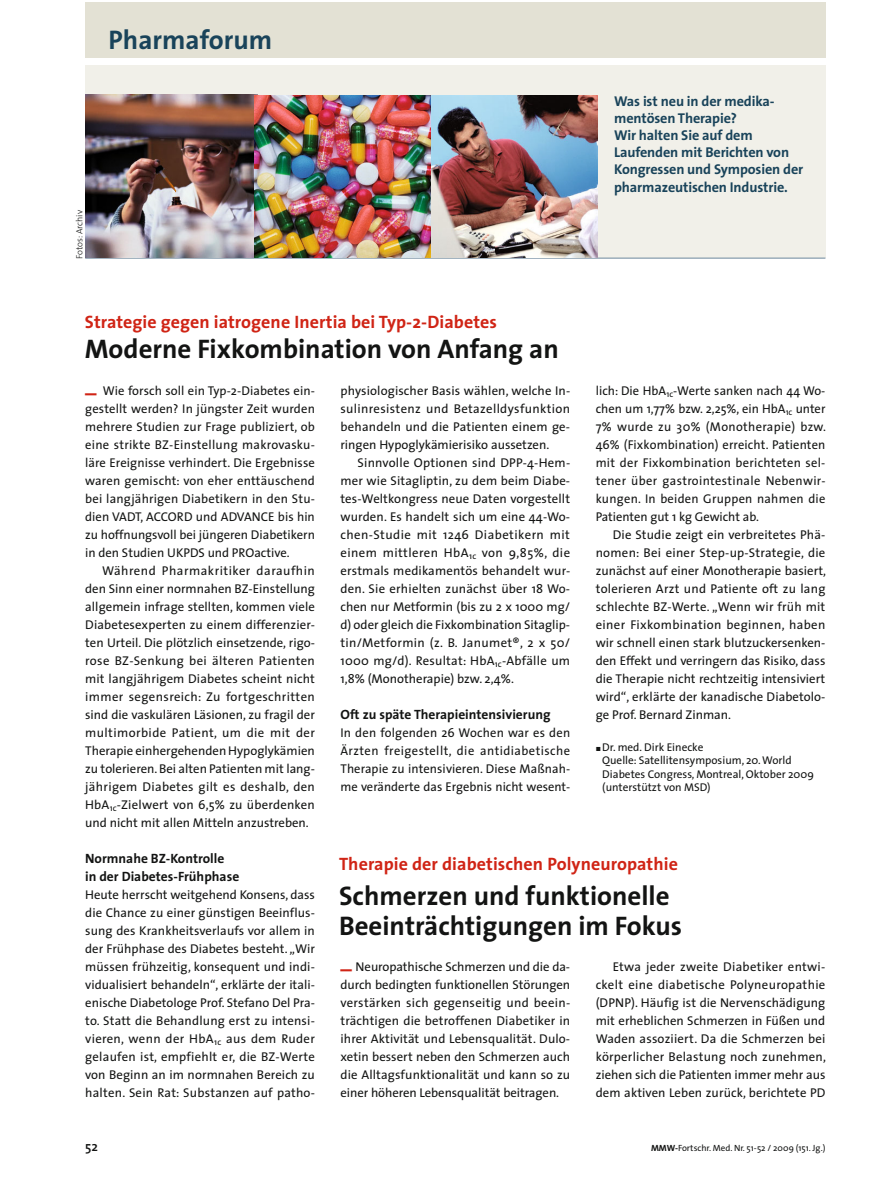
<style>
.page{position:relative;width:893px;height:1191px;background:#fff}
.page>*{position:absolute;margin:0;border:0;box-sizing:border-box;transform-origin:0 0}
.t1{font:700 27px/30px "The Sans";color:#131413}
.t2{font:700 27px "The Sans";color:#19435a}
.t3{font:700 18px "The Sans";letter-spacing:.005em;color:#d02415}
.t4{font:700 14.25px/17.2px "The Sans";letter-spacing:-.01em;color:#19435a}
.t5{font:700 13.5px/18px "The Sans";color:#131413}
.t6{font:600 13.5px "The Sans";color:#131413}
.t7{font:12.75px/18px "The Sans";color:#131413;text-align:justify}
.t8{font:11.25px/13.5px "The Sans";color:#131413}
.t9{font:9px "The Sans";color:#131413}
.t10{font:300 9px "The Sans";color:#131413}
.s1{font-weight:900;color:#d02415}
.s2{font-family:"The Sans Expert";font-size:6px}
.s3{font-weight:700}
</style>
<div class="page">
<div style="left:85px;top:66px;width:740px;height:192px;background:#f1f0e9"></div>
<div style="left:85px;top:3px;width:740px;height:55px;background:#e3e1d4"></div>
<hr style="left:85px;top:258px;width:740px;height:1px;background:#6b869b">
<img style="left:85px;top:95px;width:173px;height:163px">
<img style="left:425px;top:95px;width:172px;height:163px">
<img style="left:255px;top:96px;width:176px;height:162px">
<h1 class="t2" style="left:109px;top:28px;width:165px">Pharmaforum</h1>
<p class="t10" style="left:76px;top:259px;width:50px;rotate:-90deg">Fotos: Archiv</p>
<p class="t4" style="left:614px;top:93px;width:190px">Was ist neu in der medika&shy;mentösen Therapie?<br>Wir halten Sie auf dem<br>Laufenden mit Berichten von<br>Kongressen und Sym posien der pharmazeutischen Industrie.</p>
<h2 class="t3" style="left:85px;top:314px;width:414px">Strategie gegen iatrogene Inertia bei Typ-2-Diabetes</h2>
<h1 class="t1" style="left:85px;top:336px;width:475px">Moderne Fixkombination von Anfang an</h1>
<p class="t7" style="left:85px;top:383px;width:231px"><span class="s1">–</span> Wie forsch soll ein Typ-2-Diabetes ein&shy;gestellt werden? In jüngster Zeit wurden mehrere Studien zur Frage publiziert, ob eine strikte BZ-Einstellung makrovasku&shy;läre Ereignisse verhindert. Die Ergebnisse waren gemischt: von eher enttäuschend bei langjährigen Diabetikern in den Stu&shy;dien VADT, ACCORD und ADVANCE bis hin zu hoffnungsvoll bei jüngeren Diabetikern in den Studien UKPDS und PROactive.</p>
<p class="t7" style="left:85px;top:563px;width:231px;text-indent:17px">Während Pharmakritiker daraufhin den Sinn einer normnahen BZ-Einstellung allgemein infrage stellten, kommen viele Diabetesexperten zu einem differenzier&shy;ten Urteil. Die plötzlich einsetzende, rigo&shy;rose BZ-Senkung bei älteren Patienten mit langjährigem Diabetes scheint nicht immer segensreich: Zu fortgeschritten sind die vaskulären Läsionen, zu fragil der multimorbide Patient, um die mit der Therapie einhergehenden Hypoglykämien zu tolerieren. Bei alten Patienten mit lang&shy;jährigem Diabetes gilt es deshalb, den HbA<sub>1c</sub>-Zielwert von 6,5% zu überdenken und nicht mit allen Mitteln anzustreben.</p>
<p class="t5" style="left:85px;top:851px;width:155px">Normnahe BZ-Kontrolle<br>in der Diabetes-Frühphase</p>
<p class="t7" style="left:85px;top:887px;width:231px">Heute herrscht weitgehend Konsens, dass die Chance zu einer günstigen Beeinflus&shy;sung des Krankheitsverlaufs vor allem in der Frühphase des Diabetes besteht. „Wir müssen frühzeitig, konsequent und indi&shy;vidualisiert behandeln“, erklärte der itali&shy;enische Diabetologe Prof. Stefano Del Pra&shy;to. Statt die Behandlung erst zu intensi&shy;vieren, wenn der HbA<sub>1c</sub> aus dem Ruder gelaufen ist, empfiehlt er, die BZ-Werte von Beginn an im normnahen Bereich zu halten. Sein Rat: Substan zen auf patho-</p>
<p class="t7" style="left:340px;top:383px;width:231px">physiologischer Basis wählen, welche In&shy;sulinresistenz und Betazelldysfunktion behandeln und die Patienten einem ge&shy;ringen Hypoglykämierisiko aussetzen.</p>
<p class="t7" style="left:340px;top:455px;width:231px;text-indent:17px">Sinnvolle Optionen sind DPP-4-Hem&shy;mer wie Sitagliptin, zu dem beim Diabe&shy;tes-Weltkongress neue Daten vorgestellt wurden. Es handelt sich um eine 44-Wo&shy;chen-Studie mit 1246 Diabetikern mit einem mittleren HbA<sub>1c</sub> von 9,85%, die erstmals medikamentös behandelt wur&shy;den. Sie erhielten zunächst über 18 Wo&shy;chen nur Metformin (bis zu 2 x 1000 mg/ d) oder gleich die Fixkombina tion Sita glip&shy;tin/Metformin (z. B. Janumet®, 2 x 50/ 1000 mg/d). Resultat: HbA<sub>1c</sub>-Abfälle um 1,8% (Monotherapie) bzw. 2,4%.</p>
<p class="t5" style="left:340px;top:707px;width:212px">Oft zu späte Therapieintensivierung</p>
<p class="t7" style="left:340px;top:725px;width:231px">In den folgenden 26 Wochen war es den Ärzten freigestellt, die antidiabetische Therapie zu intensivieren. Diese Maßnah&shy;me veränderte das Ergebnis nicht wesent-</p>
<p class="t7" style="left:595px;top:383px;width:232px">lich: Die HbA<sub>1c</sub>-Werte sanken nach 44 Wo&shy;chen um 1,77% bzw. 2,25%, ein HbA<sub>1c</sub> unter 7% wurde zu 30% (Monotherapie) bzw.<br>46% (Fixkombination) erreicht. Patienten mit der Fixkombination berichteten sel&shy;tener über gastrointestinale Nebenwir&shy;kungen. In beiden Gruppen nahmen die Patienten gut 1 kg Gewicht ab.</p>
<p class="t7" style="left:595px;top:527px;width:232px;text-indent:17px">Die Studie zeigt ein verbreitetes Phä&shy;nomen: Bei einer Step-up-Strategie, die zunächst auf einer Monotherapie basiert, tolerieren Arzt und Patiente oft zu lang schlechte BZ-Werte. „Wenn wir früh mit einer Fixkombination beginnen, haben wir schnell einen stark blutzuckersenken&shy;den Effekt und verringern das Risiko, dass die Therapie nicht rechtzeitig intensiviert wird“, erklärte der kanadische Diabetolo&shy;ge Prof. Bernard Zinman.</p>
<p class="t8" style="left:602px;top:741px;width:213px;text-indent:-7px"><span class="s2">ó</span> Dr. med. Dirk Einecke<br>Quelle: Satellitensymposium, 20. World<br>Diabetes Congress, Montreal, Oktober 2009 (unterstützt von MSD)</p>
<h2 class="t3" style="left:339px;top:856px;width:340px">Therapie der diabetischen Polyneuropathie</h2>
<h1 class="t1" style="left:339px;top:882px;width:344px">Schmerzen und funktionelle<br>Beeinträchtigungen im Fokus</h1>
<p class="t7" style="left:340px;top:959px;width:231px"><span class="s1">–</span> Neuropathische Schmerzen und die da&shy;durch bedingten funktionellen Störungen verstärken sich gegenseitig und beein&shy;trächtigen die betroffenen Diabetiker in ihrer Aktivität und Lebensqualität. Dulo&shy;xetin bessert neben den Schmerzen auch die Alltagsfunktionalität und kann so zu einer höheren Lebensqualität beitragen.</p>
<p class="t7" style="left:595px;top:959px;width:232px;text-indent:17px">Etwa jeder zweite Diabetiker entwi&shy;ckelt eine diabetische Polyneuropathie (DPNP). Häufig ist die Nervenschädigung mit erheblichen Schmerzen in Füßen und Waden assoziiert. Da die Schmerzen bei körperlicher Belastung noch zunehmen, ziehen sich die Patienten immer mehr aus dem aktiven Leben zurück, berichtete PD</p>
<p class="t6" style="left:85px;top:1142px;width:14px">52</p>
<p class="t9" style="left:651px;top:1145px;width:176px"><span class="s3">MMW-</span>Fortschr. Med. Nr. 51-52 / 2009 (151. Jg.)</p>
</div>
